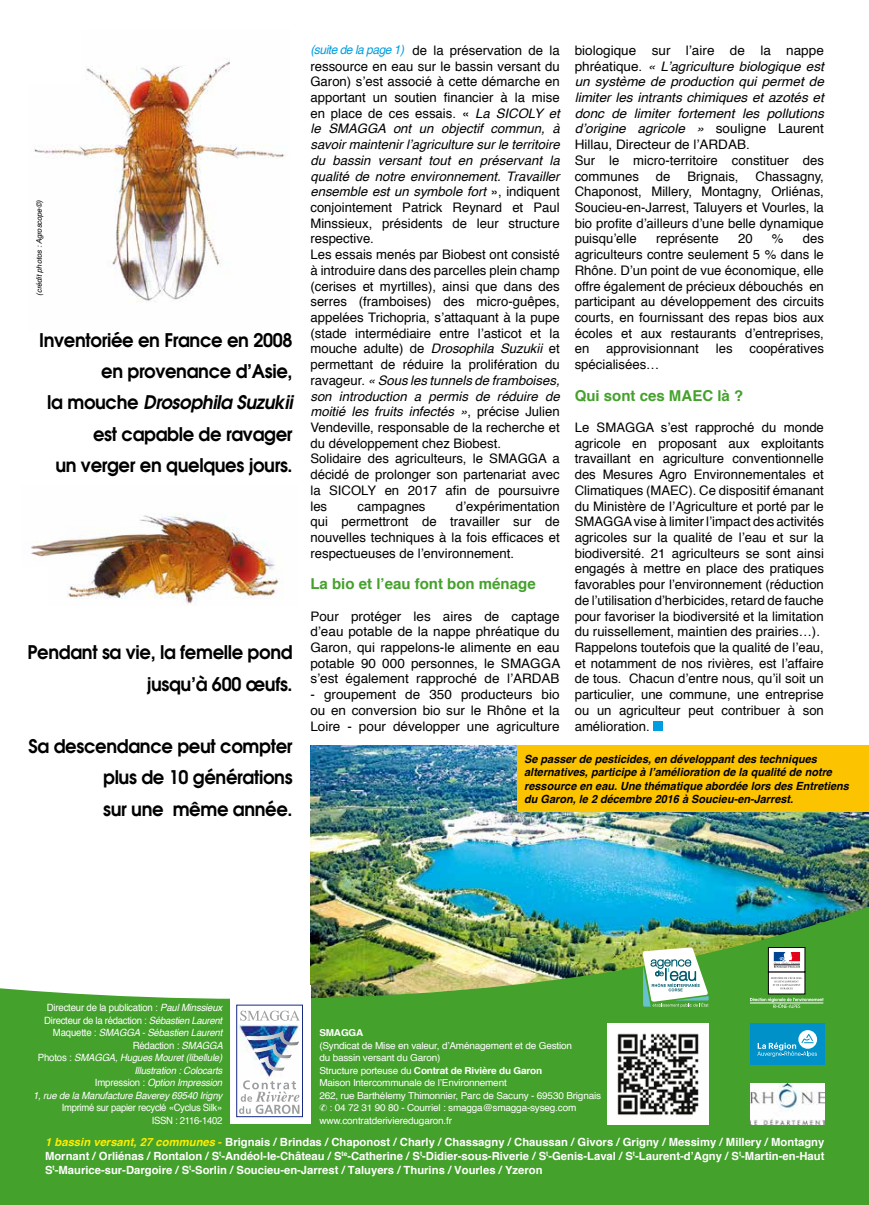
<style>
.page{position:relative;width:869px;height:1205px;background:#fff}
.page>*{position:absolute;margin:0;border:0;box-sizing:border-box;transform-origin:0 0}
.t1{font:600 18.75px/31.2px "Avant Garde";letter-spacing:-.02em;color:#000;text-align:right;scale:.96 1}
.t2{font:700 15px "Helvetica";color:#44a12b}
.t3{font:13.12px/15.8px "Helvetica";color:#000;text-align:justify}
.t4{font:italic 13.12px/15.8px "Helvetica";color:#000}
.t5{font:italic 12.5px "Helvetica";letter-spacing:-.04em;color:#009ee0;scale:.96 1}
.t6{font:700 11.25px/13.8px "Helvetica";color:#fff;text-align:justify}
.t7{font:italic 700 11.25px/13.5px "Helvetica";color:#000}
.t8{font:italic 10px/12.5px "Helvetica";letter-spacing:-.02em;color:#fff;text-align:right;scale:.96 1}
.t9{font:10px/12.5px "Helvetica";letter-spacing:-.03em;color:#fff;text-align:right;scale:.95 1}
.t10{font:9.62px "Helvetica";letter-spacing:-.02em;color:#fff;scale:1.04 1}
.t11{font:700 9.62px "Helvetica";letter-spacing:-.02em;color:#fff;scale:1.04 1}
.t12{font:italic 7.5px "Helvetica";color:#000}
.s1{font-style:italic}
.s2{font-style:normal}
.s3{font-weight:400}
.s4{font-style:italic;color:#ffed00}
.s5{color:#ffed00}
</style>
<div class="page">
<div style="left:517px;top:745px;width:351px;height:67px;background:#fcc400"></div>
<img style="left:0;top:758px;width:868px;height:447px">
<div style="left:230px;top:985px;width:80px;height:139px;background:#fff"></div>
<svg style="left:240px;top:1010px;width:59px;height:10px"></svg>
<img style="left:239px;top:1024px;width:60px;height:53px">
<img style="left:246px;top:1030px;width:53px;height:41px">
<svg style="left:239px;top:1080px;width:60px;height:34px"></svg>
<div style="left:236px;top:1005px;width:67px;height:112px;border:1px solid #162983"></div>
<svg style="left:642px;top:947px;width:66px;height:60px"></svg>
<svg style="left:749px;top:997px;width:74px;height:11px"></svg>
<div style="left:768px;top:972px;width:36px;height:22px;background:#fff"></div>
<div style="left:768px;top:947px;width:36px;height:25px;background:#fff"></div>
<div style="left:768px;top:947px;width:36px;height:25px;border:1px solid #000"></div>
<svg style="left:773px;top:952px;width:26px;height:16px"></svg>
<svg style="left:771px;top:977px;width:31px;height:12px"></svg>
<div style="left:749px;top:1023px;width:75px;height:41px;background:#0091c9"></div>
<svg style="left:757px;top:1030px;width:59px;height:27px"></svg>
<img style="left:750px;top:1083px;width:74px;height:41px">
<img style="left:607px;top:1023px;width:100px;height:101px">
<div style="left:652px;top:721px;width:10px;height:9px;background:#009ee0"></div>
<img style="left:34px;top:60px;width:252px;height:243px">
<div style="left:29px;top:27px;width:52px;height:57px;background:#fff"></div>
<img style="left:30px;top:513px;width:253px;height:92px">
<div style="left:0;top:566px;width:47px;height:48px;background:#fff"></div>
<svg style="left:319px;top:1104px;width:8px;height:7px"></svg>
<p class="t12" style="left:33px;top:296px;width:97px;rotate:-90deg">(crédit photos : Agroscope©)</p>
<h1 class="t1" style="left:39px;top:324px;width:266px">Inventoriée en France en 2008 en provenance d’Asie,<br>la mouche <span class="s1">Drosophila Suzukii </span>est capable de ravager<br>un verger en quelques jours.</h1>
<h1 class="t1" style="left:27px;top:636px;width:278px">Pendant sa vie, la femelle pond jusqu’à 600 œufs.</h1>
<h1 class="t1" style="left:103px;top:730px;width:199px;text-align:justify;text-indent:-75px">Sa descendance peut compter plus de 10 générations sur une même année.</h1>
<p class="t5" style="left:310px;top:39px;width:99px">(suite de la page 1)</p>
<p class="t3" style="left:310px;top:43px;width:250px;text-align:left;text-indent:102px">de la préservation de la ressource en eau sur le bassin versant du Garon) s’est associé à cette démarche en apportant un soutien financier à la mise en place de ces essais. « <span class="s1">La SICOLY et le SMAGGA ont un objectif commun, à savoir maintenir l’agriculture sur le territoire du bassin versant tout en préservant la qualité de notre environnement. Travailler ensemble est un symbole fort</span> », indiquent conjointement Patrick Reynard et Paul Minssieux, présidents de leur structure respective.<br>Les essais menés par Biobest ont consisté à introduire dans des parcelles plein champ (cerises et myrtilles), ainsi que dans des serres (framboises) des micro-guêpes, appelées Trichopria, s’attaquant à la pupe (stade intermédiaire entre l’asticot et la mouche adulte) de <span class="s1">Drosophila Suzukii</span> et permettant de réduire la prolifération du ravageur. <span class="s1">« Sous les tunnels de framboises, son introduction a permis de réduire de moitié les fruits infectés »</span>, précise Julien Vendeville, responsable de la recherche et du développement chez Biobest.<br>Solidaire des agriculteurs, le SMAGGA a décidé de prolonger son partenariat avec la SICOLY en 2017 afin de poursuivre les</p>
<p class="t3" style="left:310px;top:498px;width:250px;text-indent:145px">d’expérimentation qui permettront de travailler sur de nouvelles techniques à la fois efficaces et respectueuses de l’environnement.</p>
<p class="t2" style="left:310px;top:572px;width:227px">La bio et l’eau font bon ménage</p>
<p class="t3" style="left:310px;top:608px;width:251px">Pour protéger les aires de captage d’eau potable de la nappe phréatique du Garon, qui rappelons-le alimente en eau potable 90 000 personnes, le SMAGGA s’est également rapproché de l’ARDAB</p>
<p class="t3" style="left:310px;top:687px;width:250px">- groupement de 350 producteurs bio ou en conversion bio sur le Rhône et la Loire - pour développer une agriculture</p>
<p class="t3" style="left:357px;top:498px;width:69px">campagnes</p>
<p class="t4" style="left:574px;top:43px;width:250px"><span class="s2">biologique sur l’aire de la nappe phréatique.</span> « L’agriculture biologique est un système de production qui permet de limiter les intrants chimiques et azotés et donc de limiter fortement les pollutions d’origine agricole » <span class="s2">souligne Laurent Hillau, Directeur de l’ARDAB.<br>Sur le micro-territoire constituer des communes</span></p>
<p class="t3" style="left:574px;top:168px;width:250px;text-indent:181px">Chassagny, Chaponost, Millery, Montagny, Orliénas, Soucieu-en-Jarrest, Taluyers et Vourles, la bio profite d’ailleurs d’une belle dynamique puisqu’elle</p>
<p class="t3" style="left:655px;top:168px;width:16px">de</p>
<p class="t3" style="left:687px;top:168px;width:53px">Brignais,</p>
<p class="t3" style="left:655px;top:231px;width:64px">représente</p>
<p class="t3" style="left:737px;top:231px;width:16px">20</p>
<p class="t3" style="left:771px;top:231px;width:13px">%</p>
<p class="t3" style="left:574px;top:231px;width:250px;text-indent:228px">des agriculteurs contre seulement 5 % dans le Rhône. D’un point de vue économique, elle offre également de précieux débouchés en participant au développement des circuits courts, en fournissant des repas bios aux écoles et aux restaurants d’entreprises, en</p>
<p class="t3" style="left:606px;top:341px;width:94px">approvisionnant</p>
<p class="t3" style="left:715px;top:341px;width:18px">les</p>
<p class="t3" style="left:749px;top:341px;width:76px">coopératives</p>
<p class="t3" style="left:574px;top:357px;width:86px">spécialisées…</p>
<p class="t2" style="left:574px;top:383px;width:170px">Qui sont ces MAEC là ?</p>
<p class="t3" style="left:574px;top:420px;width:250px;text-align:left">Le SMAGGA s’est rapproché du monde agricole en proposant aux exploitants travaillant en agriculture conventionnelle des Mesures Agro Environnementales et Climatiques (MAEC). Ce dispositif émanant du Ministère de l’Agriculture et porté par le SMAGGA vise à limiter l’impact des activités agricoles sur la qualité de l’eau et sur la biodiversité. 21 agriculteurs se sont ainsi engagés à mettre en place des pratiques favorables pour l’environnement (réduction de l’utilisation d’herbicides, retard de fauche pour favoriser la biodiversité et la limitation du ruissellement, maintien des prairies…).<br>Rappelons toutefois que la qualité de l’eau, et notamment de nos rivières, est l’affaire de tous. Chacun d’entre nous, qu’il soit un particulier, une commune, une entreprise ou un agriculteur peut contribuer à son amélioration.</p>
<p class="t7" style="left:524px;top:752px;width:326px">Se passer de pesticides, en développant des techniques alternatives, participe à l’amélioration de la qualité de notre ressource en eau. Une thématique abordée lors des Entretiens du Garon, le 2 décembre 2016 à Soucieu-en-Jarrest.</p>
<p class="t8" style="left:33px;top:1002px;width:199px"><span class="s2">Directeur de la publication :</span> Paul Minssieux <span class="s2">Directeur de la rédaction :</span> Sébastien Laurent <span class="s2">Maquette :</span> SMAGGA - Sébastien Laurent <span class="s2">Rédaction :</span> SMAGGA<br><span class="s2">Photos :</span> SMAGGA, Hugues Mouret (libellule)<br>Illustration : Colocarts<br><span class="s2">Impression :</span> Option Impression<br>1, rue de la Manufacture Baverey 69540 Irigny</p>
<p class="t9" style="left:62px;top:1102px;width:170px">Imprimé sur papier recyclé «Cyclus Silk»<br>ISSN : 2116-1402</p>
<p class="t11" style="left:319px;top:1025px;width:44px">SMAGGA</p>
<p class="t10" style="left:319px;top:1038px;width:244px">(Syndicat de Mise en valeur, d’Aménagement et de Gestion</p>
<p class="t10" style="left:319px;top:1050px;width:118px">du bassin versant du Garon)</p>
<p class="t11" style="left:319px;top:1062px;width:216px"><span class="s3">Structure porteuse du</span> Contrat de Rivière du Garon</p>
<p class="t10" style="left:319px;top:1075px;width:182px">Maison Intercommunale de l’Environnement</p>
<p class="t10" style="left:319px;top:1088px;width:272px">262, rue Barthélemy Thimonnier, Parc de Sacuny - 69530 Brignais</p>
<p class="t10" style="left:329px;top:1100px;width:239px">: 04 72 31 90 80 - Courriel : smagga@smagga-syseg.com</p>
<p class="t10" style="left:319px;top:1113px;width:129px">www.contratderivieredugaron.fr</p>
<p class="t6" style="left:45px;top:1135px;width:780px"><span class="s4">1 bassin versant, 27 communes</span> <span class="s5">-</span> Brignais / Brindas / Chaponost / Charly / Chassagny / Chaussan / Givors / Grigny / Messimy / Millery / Montagny Mornant / Orliénas / Rontalon / S<sup>t</sup>-Andéol-le-Château / S<sup>te</sup>-Catherine / S<sup>t</sup>-Didier-sous-Riverie / S<sup>t</sup>-Genis-Laval / S<sup>t</sup>-Laurent-d’Agny / S<sup>t</sup>-Martin-en-Haut S<sup>t</sup>-Maurice-sur-Dargoire / S<sup>t</sup>-Sorlin / Soucieu-en-Jarrest / Taluyers / Thurins / Vourles / Yzeron</p>
</div>
